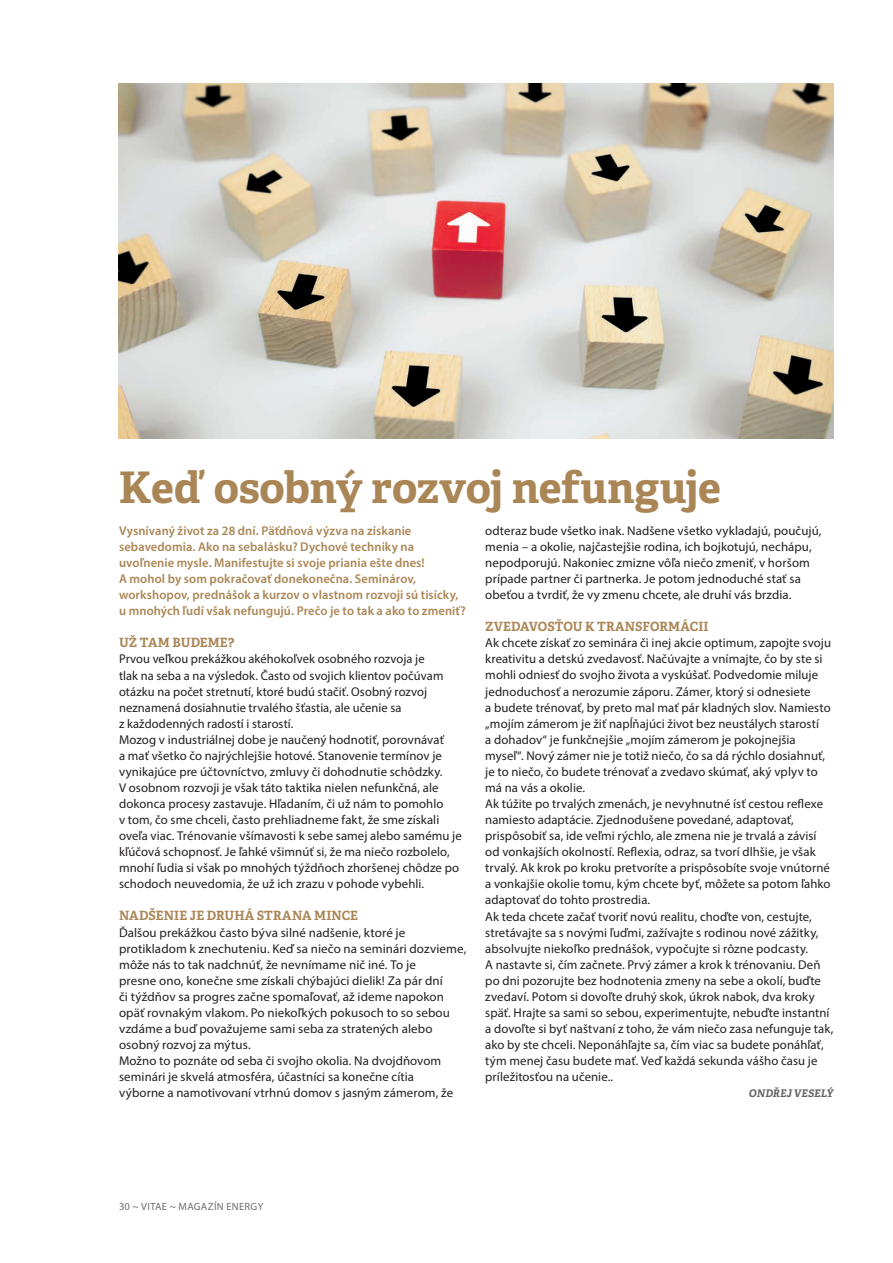
<style>
.page{position:relative;width:893px;height:1263px;background:#fff}
.page>*{position:absolute;margin:0;border:0;box-sizing:border-box;transform-origin:0 0}
.t1{font:700 43.5px "Adelle Basic";letter-spacing:-.01em;color:#aa8656}
.t2{font:12.75px/16px "Myriad Pro";letter-spacing:.005em;color:#231f20}
.t3{font:600 12.75px/16px "Myriad Pro";letter-spacing:.01em;color:#aa8656}
.t4{font:700 12.75px "Adelle Basic";letter-spacing:.005em;color:#aa8656}
.t5{font:10.5px "Myriad Pro";letter-spacing:.03em;color:#6c6d70}
.t6{font:italic 700 10.5px "Adelle Basic";letter-spacing:.01em;color:#646262}
</style>
<div class="page">
<img style="left:119px;top:84px;width:714px;height:354px">
<h1 class="t1" style="left:119px;top:460px;width:604px">Keď osobný rozvoj nefunguje</h1>
<p class="t3" style="left:119px;top:522px;width:348px">Vysnívaný život za 28 dní. Päťdňová výzva na získanie sebavedomia. Ako na sebalásku? Dychové techniky na uvoľnenie mysle. Manifestujte si svoje priania ešte dnes!<br>A mohol by som pokračovať donekonečna. Seminárov, workshopov, prednášok a kurzov o vlastnom rozvoji sú tisícky, u mnohých ľudí však nefungujú. Prečo je to tak a ako to zmeniť?</p>
<p class="t4" style="left:119px;top:635px;width:117px">UŽ TAM BUDEME?</p>
<p class="t2" style="left:119px;top:651px;width:344px">Prvou veľkou prekážkou akéhokoľvek osobného rozvoja je<br>tlak na seba a na výsledok. Často od svojich klientov počúvam otázku na počet stretnutí, ktoré budú stačiť. Osobný rozvoj neznamená dosiahnutie trvalého šťastia, ale učenie sa<br>z každodenných radostí i starostí.<br>Mozog v industriálnej dobe je naučený hodnotiť, porovnávať<br>a mať všetko čo najrýchlejšie hotové. Stanovenie termínov je vynikajúce pre účtovníctvo, zmluvy či dohodnutie schôdzky.<br>V osobnom rozvoji je však táto taktika nielen nefunkčná, ale dokonca procesy zastavuje. Hľadaním, či už nám to pomohlo<br>v tom, čo sme chceli, často prehliadneme fakt, že sme získali oveľa viac. Trénovanie všímavosti k sebe samej alebo samému je kľúčová schopnosť. Je ľahké všimnúť si, že ma niečo rozbolelo, mnohí ľudia si však po mnohých týždňoch zhoršenej chôdze po schodoch neuvedomia, že už ich zrazu v pohode vybehli.</p>
<p class="t4" style="left:119px;top:908px;width:240px">NADŠENIE JE DRUHÁ STRANA MINCE</p>
<p class="t2" style="left:119px;top:924px;width:349px">Ďalšou prekážkou často býva silné nadšenie, ktoré je protikladom k znechuteniu. Keď sa niečo na seminári dozvieme, môže nás to tak nadchnúť, že nevnímame nič iné. To je<br>presne ono, konečne sme získali chýbajúci dielik! Za pár dní<br>či týždňov sa progres začne spomaľovať, až ideme napokon opäť rovnakým vlakom. Po niekoľkých pokusoch to so sebou vzdáme a buď považujeme sami seba za stratených alebo osobný rozvoj za mýtus.<br>Možno to poznáte od seba či svojho okolia. Na dvojdňovom seminári je skvelá atmosféra, účastníci sa konečne cítia<br>výborne a namotivovaní vtrhnú domov s jasným zámerom, že</p>
<p class="t2" style="left:485px;top:522px;width:338px">odteraz bude všetko inak. Nadšene všetko vykladajú, poučujú, menia – a okolie, najčastejšie rodina, ich bojkotujú, nechápu, nepodporujú. Nakoniec zmizne vôľa niečo zmeniť, v horšom prípade partner či partnerka. Je potom jednoduché stať sa obeťou a tvrdiť, že vy zmenu chcete, ale druhí vás brzdia.</p>
<p class="t4" style="left:485px;top:619px;width:225px">ZVEDAVOSŤOU K TRANSFORMÁCII</p>
<p class="t2" style="left:485px;top:635px;width:350px">Ak chcete získať zo seminára či inej akcie optimum, zapojte svoju kreativitu a detskú zvedavosť. Načúvajte a vnímajte, čo by ste si mohli odniesť do svojho života a vyskúšať. Podvedomie miluje jednoduchosť a nerozumie záporu. Zámer, ktorý si odnesiete<br>a budete trénovať, by preto mal mať pár kladných slov. Namiesto „mojím zámerom je žiť napĺňajúci život bez neustálych starostí<br>a dohadov“ je funkčnejšie „mojím zámerom je pokojnejšia myseľ“. Nový zámer nie je totiž niečo, čo sa dá rýchlo dosiahnuť, je to niečo, čo budete trénovať a zvedavo skúmať, aký vplyv to má na vás a okolie.<br>Ak túžite po trvalých zmenách, je nevyhnutné ísť cestou reflexe namiesto adaptácie. Zjednodušene povedané, adaptovať, prispôsobiť sa, ide veľmi rýchlo, ale zmena nie je trvalá a závisí od vonkajších okolností. Reflexia, odraz, sa tvorí dlhšie, je však trvalý. Ak krok po kroku pretvoríte a prispôsobíte svoje vnútorné a vonkajšie okolie tomu, kým chcete byť, môžete sa potom ľahko adaptovať do tohto prostredia.<br>Ak teda chcete začať tvoriť novú realitu, choďte von, cestujte, stretávajte sa s novými ľuďmi, zažívajte s rodinou nové zážitky, absolvujte niekoľko prednášok, vypočujte si rôzne podcasty.<br>A nastavte si, čím začnete. Prvý zámer a krok k trénovaniu. Deň po dni pozorujte bez hodnotenia zmeny na sebe a okolí, buďte zvedaví. Potom si dovoľte druhý skok, úkrok nabok, dva kroky späť. Hrajte sa sami so sebou, experimentujte, nebuďte instantní a dovoľte si byť naštvaní z toho, že vám niečo zasa nefunguje tak, ako by ste chceli. Neponáhľajte sa, čím viac sa budete ponáhľať, tým menej času budete mať. Veď každá sekunda vášho času je príležitosťou na učenie..</p>
<p class="t6" style="left:749px;top:1087px;width:86px">ONDŘEJ VESELÝ</p>
<p class="t5" style="left:119px;top:1200px;width:146px">30 ~ VITAE ~ MAGAZÍN ENERGY</p>
</div>
